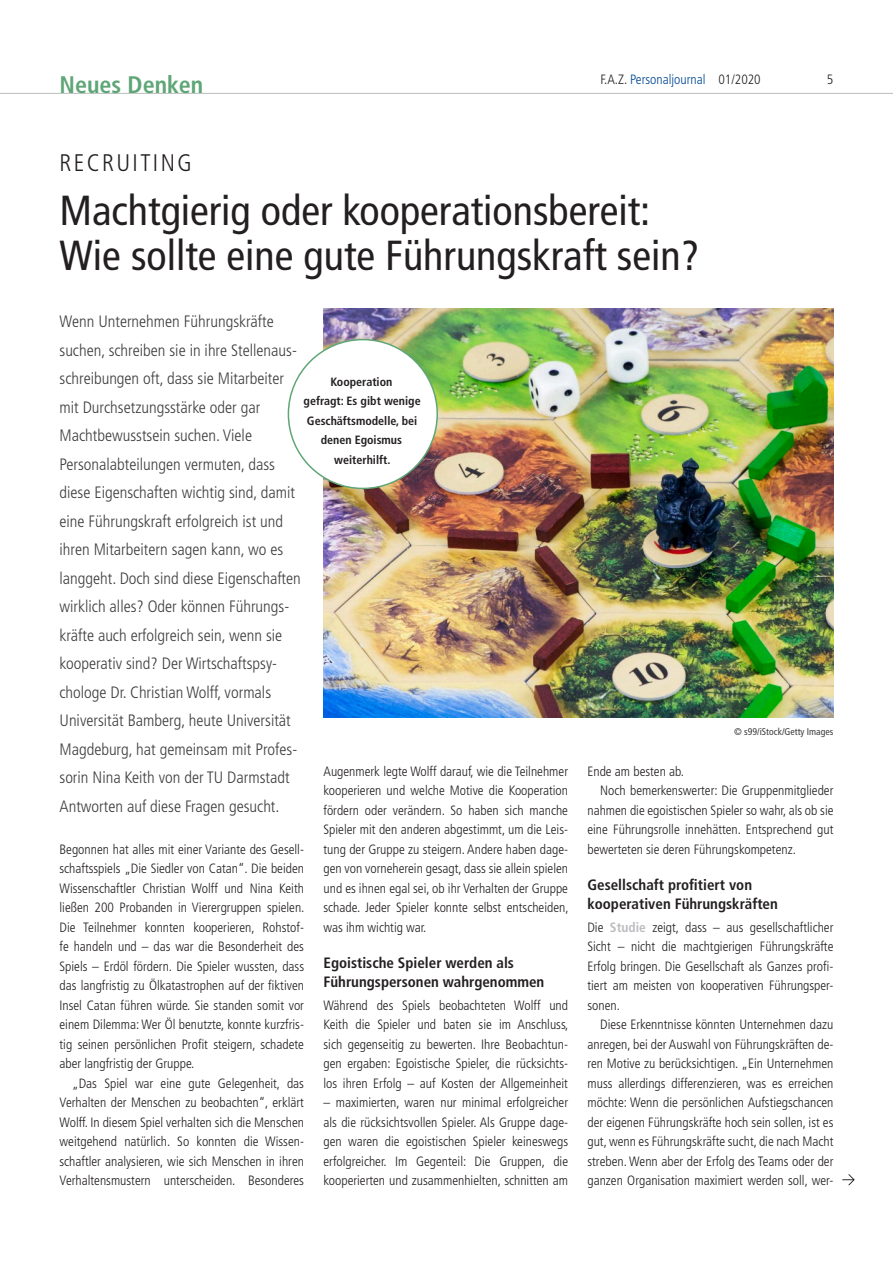
<style>
.page{position:relative;width:893px;height:1263px;background:#fff}
.page>*{position:absolute;margin:0;border:0;box-sizing:border-box;transform-origin:0 0}
.t1{font:condensed 42px/45px "Frutiger LT Std";color:#231f20}
.t2{font:700 condensed 24px "Frutiger LT Std";color:#5fa677}
.t3{font:300 condensed 24px "Frutiger LT Std";letter-spacing:.1em;color:#231f20}
.t4{font:300 condensed 16.5px/28.5px "Frutiger LT Std";color:#3e3e3f}
.t5{font:700 condensed 15px/19.5px "Frutiger LT Std";color:#231f20}
.t6{font:300 condensed 13.5px/19.5px "Frutiger LT Std";color:#231f20;text-align:justify}
.t7{font:300 condensed 13.5px "Frutiger LT Std";color:#014892}
.t8{font:700 condensed 12px/19.5px "Frutiger LT Std";color:#231f20;text-align:center}
.t9{font:condensed 9.75px "Frutiger LT Std";color:#3e3e3f}
.s1{color:#231f20}
.s2{font-weight:700;color:#bcbdc0}
</style>
<div class="page">
<hr style="left:0;top:93px;width:893px;height:1px;background:#bcbdc0">
<svg style="left:842px;top:1174px;width:13px;height:11px"></svg>
<img style="left:323px;top:308px;width:510px;height:409px">
<div style="left:288px;top:340px;width:149px;height:148px;background:#fff;border-radius:50%"></div>
<h2 class="t2" style="left:60px;top:70px;width:145px">Neues Denken</h2>
<p class="t7" style="left:600px;top:72px;width:162px"><span class="s1">F.A.Z.</span> Personaljournal <span class="s1">01/2020</span></p>
<p class="t6" style="left:827px;top:70px;width:8px">5</p>
<h2 class="t3" style="left:60px;top:149px;width:134px">RECRUITING</h2>
<h1 class="t1" style="left:60px;top:188px;width:641px">Machtgierig oder kooperationsbereit:<br>Wie sollte eine gute Führungskraft sein?</h1>
<p class="t4" style="left:60px;top:307px;width:243px">Wenn Unternehmen Führungskräfte suchen, schreiben sie in ihre Stellenaus&shy;schreibungen oft, dass sie Mitarbeiter mit Durchsetzungsstärke oder gar Machtbewusstsein suchen. Viele Personalabteilungen vermuten, dass diese Eigenschaften wichtig sind, damit eine Führungskraft erfolgreich ist und ihren Mitarbeitern sagen kann, wo es langgeht. Doch sind diese Eigenschaften wirklich alles? Oder können Führungs&shy;kräfte auch erfolgreich sein, wenn sie kooperativ sind? Der Wirtschaftspsy&shy;chologe Dr. Christian Wolff, vormals Universität Bamberg, heute Universität Magdeburg, hat gemeinsam mit Profes&shy;sorin Nina Keith von der TU Darmstadt Antworten auf diese Fragen gesucht.</p>
<p class="t6" style="left:60px;top:839px;width:246px">Begonnen hat alles mit einer Variante des Gesell&shy;schaftsspiels „Die Siedler von Catan“. Die beiden Wissenschaftler Christian Wolff und Nina Keith ließen 200 Probanden in Vierergruppen spielen.<br>Die Teilnehmer konnten kooperieren, Rohstof&shy;fe handeln und – das war die Besonderheit des Spiels – Erdöl fördern. Die Spieler wussten, dass das langfristig zu Ölkatastrophen auf der fiktiven Insel Catan führen würde. Sie standen somit vor einem Dilemma: Wer Öl benutzte, konnte kurzfris&shy;tig seinen persönlichen Profit steigern, schadete aber langfristig der Gruppe.</p>
<p class="t6" style="left:60px;top:1073px;width:246px;text-indent:13px">„Das Spiel war eine gute Gelegenheit, das Verhalten der Menschen zu beobachten“, erklärt Wolff. In diesem Spiel verhalten sich die Menschen weitgehend natürlich. So konnten die Wissen&shy;schaftler analysieren, wie sich Menschen in ihren Verhaltensmustern unterscheiden. Besonderes</p>
<p class="t8" style="left:304px;top:372px;width:119px">Kooperation<br>gefragt: Es gibt wenige<br>Geschäftsmodelle, bei denen Egoismus weiterhilft.</p>
<p class="t6" style="left:323px;top:761px;width:247px">Augenmerk legte Wolff darauf, wie die Teilnehmer kooperieren und welche Motive die Kooperation fördern oder verändern. So haben sich manche Spieler mit den anderen abgestimmt, um die Leis&shy;tung der Gruppe zu steigern. Andere haben dage&shy;gen von vorneherein gesagt, dass sie allein spielen und es ihnen egal sei, ob ihr Verhalten der Gruppe schade. Jeder Spieler konnte selbst entscheiden, was ihm wichtig war.</p>
<p class="t5" style="left:323px;top:953px;width:222px">Egoistische Spieler werden als<br>Führungspersonen wahrgenommen</p>
<p class="t6" style="left:323px;top:995px;width:247px">Während des Spiels beobachteten Wolff und Keith die Spieler und baten sie im Anschluss, sich gegenseitig zu bewerten. Ihre Beobachtun&shy;gen ergaben: Egoistische Spieler, die rücksichts&shy;los ihren Erfolg – auf Kosten der Allgemeinheit</p>
<p class="t6" style="left:323px;top:1093px;width:246px">– maximierten, waren nur minimal erfolgreicher als die rücksichtsvollen Spieler. Als Gruppe dage&shy;gen waren die egoistischen Spieler keineswegs erfolgreicher. Im Gegenteil: Die Gruppen, die kooperierten und zusammenhielten, schnitten am</p>
<p class="t9" style="left:734px;top:726px;width:101px">© s99/iStock/Getty Images</p>
<p class="t6" style="left:587px;top:761px;width:98px">Ende am besten ab.</p>
<p class="t6" style="left:600px;top:781px;width:235px">Noch bemerkenswerter: Die Gruppenmitglieder</p>
<p class="t6" style="left:587px;top:800px;width:247px">nahmen die egoistischen Spieler so wahr, als ob sie</p>
<p class="t6" style="left:587px;top:820px;width:247px">eine Führungsrolle innehätten. Entsprechend gut</p>
<p class="t6" style="left:587px;top:839px;width:210px">bewerteten sie deren Führungskompetenz.</p>
<p class="t5" style="left:587px;top:875px;width:192px">Gesellschaft profitiert von kooperativen Führungskräften</p>
<p class="t6" style="left:587px;top:917px;width:247px">Die <span class="s2">Studie</span> zeigt, dass – aus gesellschaftlicher Sicht – nicht die machtgierigen Führungskräfte Erfolg bringen. Die Gesellschaft als Ganzes profi&shy;tiert am meisten von kooperativen Führungsper&shy;sonen.</p>
<p class="t6" style="left:587px;top:1015px;width:247px;text-indent:13px">Diese Erkenntnisse könnten Unternehmen dazu anregen, bei der Auswahl von Führungskräften de&shy;ren Motive zu berücksichtigen. „Ein Unternehmen muss allerdings differenzieren, was es erreichen möchte: Wenn die persönlichen Aufstiegschancen der eigenen Führungskräfte hoch sein sollen, ist es gut, wenn es Führungskräfte sucht, die nach Macht streben. Wenn aber der Erfolg des Teams oder der ganzen Organisation maximiert werden soll, wer-</p>
</div>
